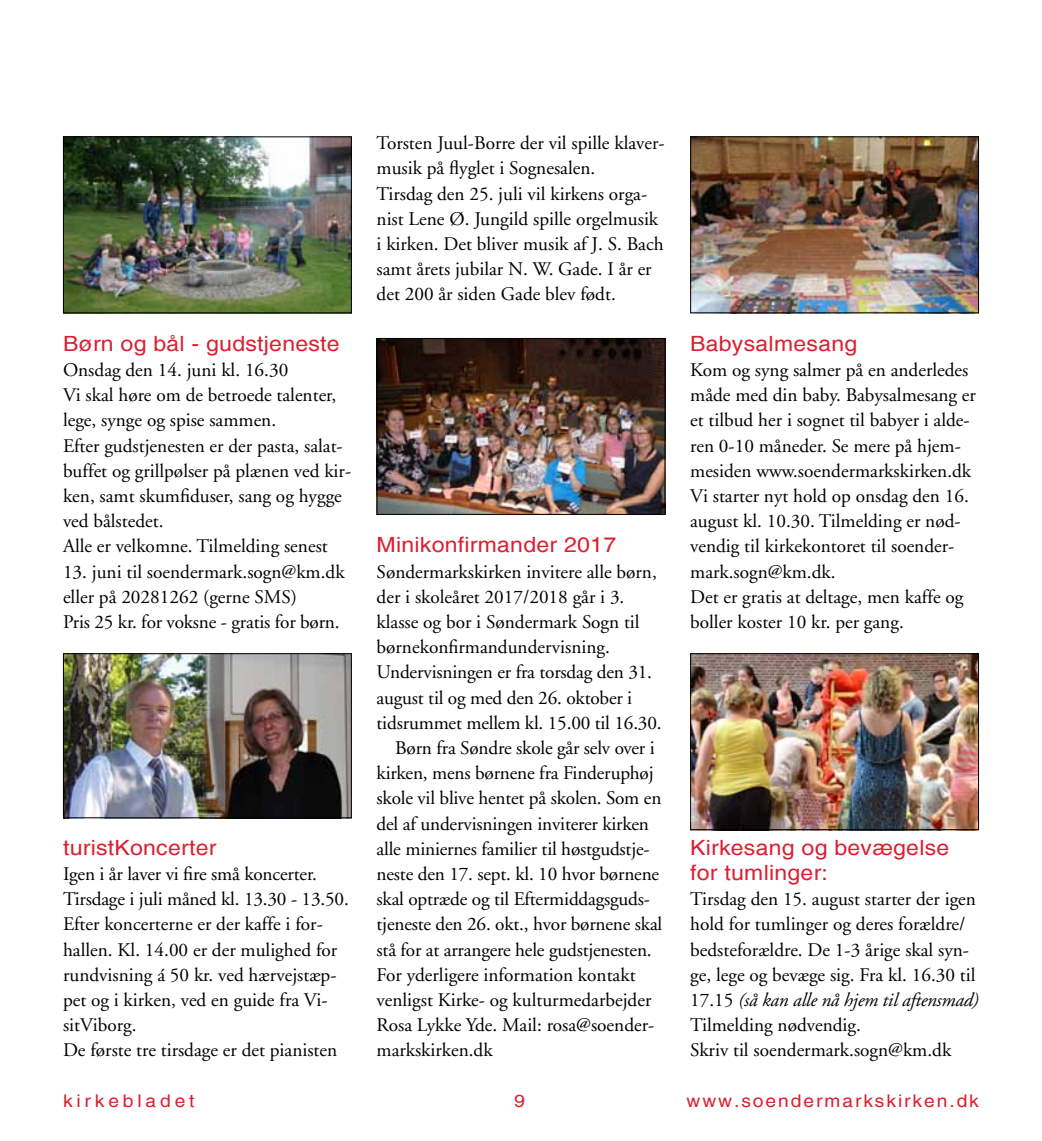
<style>
.page{position:relative;width:1042px;height:1141px;background:#fff}
.page>*{position:absolute;margin:0;border:0;box-sizing:border-box;transform-origin:0 0}
.t1{font:21px/25.2px "Helvetica";letter-spacing:.01em;color:#da2032;scale:1.1 1}
.t2{font:19.25px/25.2px "Adobe Garamond";color:#000}
.t3{font:17.5px "Helvetica";letter-spacing:.1em;color:#da2032;scale:1.1 1}
.s1{font-style:italic}
</style>
<div class="page">
<img style="left:65px;top:655px;width:285px;height:161px">
<div style="left:63px;top:653px;width:289px;height:165px;border:1px solid #000"></div>
<img style="left:65px;top:138px;width:285px;height:173px">
<div style="left:63px;top:136px;width:289px;height:177px;border:1px solid #000"></div>
<img style="left:692px;top:138px;width:285px;height:173px">
<div style="left:690px;top:136px;width:289px;height:177px;border:1px solid #000"></div>
<img style="left:692px;top:655px;width:285px;height:173px">
<div style="left:690px;top:653px;width:289px;height:177px;border:1px solid #000"></div>
<img style="left:379px;top:340px;width:284px;height:173px">
<div style="left:377px;top:338px;width:288px;height:177px;border:1px solid #000"></div>
<p class="t1" style="left:63px;top:331px;width:253px">Børn og bål - gudstjeneste</p>
<p class="t2" style="left:63px;top:358px;width:290px">Onsdag den 14. juni kl. 16.30<br>Vi skal høre om de betroede talenter, lege, synge og spise sammen.<br>Efter gudstjenesten er der pasta, salat&shy;buffet og grillpølser på plænen ved kir&shy;ken, samt skumfiduser, sang og hygge ved bålstedet.<br>Alle er velkomne. Tilmelding senest</p>
<p class="t2" style="left:63px;top:559px;width:283px">13. juni til soendermark.sogn@km.dk eller på 20281262 (gerne SMS)<br>Pris 25 kr. for voksne - gratis for børn.</p>
<p class="t1" style="left:63px;top:835px;width:141px">turistKoncerter</p>
<p class="t2" style="left:63px;top:862px;width:287px">Igen i år laver vi fire små koncerter.<br>Tirsdage i juli måned kl. 13.30 - 13.50.<br>Efter koncerterne er der kaffe i for&shy;hallen. Kl. 14.00 er der mulighed for rundvisning á 50 kr. ved hærvejstæp&shy;pet og i kirken, ved en guide fra Vi&shy;sitViborg.<br>De første tre tirsdage er det pianisten</p>
<p class="t2" style="left:377px;top:131px;width:289px">Torsten Juul-Borre der vil spille klaver&shy;musik på flyglet i Sognesalen.<br>Tirsdag den 25. juli vil kirkens orga&shy;nist Lene Ø. Jungild spille orgelmusik i kirken. Det bliver musik af J. S. Bach samt årets jubilar N. W. Gade. I år er det 200 år siden Gade blev født.</p>
<p class="t1" style="left:377px;top:533px;width:219px">Minikonfirmander 2017</p>
<p class="t2" style="left:377px;top:559px;width:282px">Søndermarkskirken invitere alle børn,</p>
<p class="t2" style="left:377px;top:585px;width:249px">der i skoleåret 2017/2018 går i 3.</p>
<p class="t2" style="left:377px;top:610px;width:265px">klasse og bor i Søndermark Sogn til</p>
<p class="t2" style="left:377px;top:635px;width:235px">børnekonfirmandundervisning.</p>
<p class="t2" style="left:377px;top:660px;width:277px">Undervisningen er fra torsdag den 31.</p>
<p class="t2" style="left:377px;top:685px;width:257px">august til og med den 26. oktober i</p>
<p class="t2" style="left:377px;top:711px;width:286px">tidsrummet mellem kl. 15.00 til 16.30.</p>
<p class="t2" style="left:395px;top:736px;width:261px">Børn fra Søndre skole går selv over i</p>
<p class="t2" style="left:377px;top:761px;width:278px">kirken, mens børnene fra Finderuphøj</p>
<p class="t2" style="left:377px;top:786px;width:286px">skole vil blive hentet på skolen. Som en</p>
<p class="t2" style="left:377px;top:811px;width:274px">del af undervisningen inviterer kirken</p>
<p class="t2" style="left:377px;top:837px;width:274px">alle miniernes familier til høstgudstje-</p>
<p class="t2" style="left:377px;top:862px;width:284px">neste den 17. sept. kl. 10 hvor børnene</p>
<p class="t2" style="left:377px;top:887px;width:275px">skal optræde og til Eftermiddagsguds-</p>
<p class="t2" style="left:377px;top:912px;width:287px">tjeneste den 26. okt., hvor børnene skal</p>
<p class="t2" style="left:377px;top:937px;width:277px">stå for at arrangere hele gudstjenesten.</p>
<p class="t2" style="left:377px;top:963px;width:260px">For yderligere information kontakt</p>
<p class="t2" style="left:377px;top:988px;width:276px">venligst Kirke- og kulturmedarbejder</p>
<p class="t2" style="left:377px;top:1013px;width:279px">Rosa Lykke Yde. Mail: rosa@soender-</p>
<p class="t2" style="left:377px;top:1038px;width:118px">markskirken.dk</p>
<p class="t1" style="left:690px;top:331px;width:153px">Babysalmesang</p>
<p class="t2" style="left:690px;top:358px;width:287px">Kom og syng salmer på en anderledes måde med din baby. Babysalmesang er et tilbud her i sognet til babyer i alde&shy;ren 0-10 måneder. Se mere på hjem&shy;mesiden www.soendermarkskirken.dk Vi starter nyt hold op onsdag den 16. august kl. 10.30. Tilmelding er nød&shy;vendig til kirkekontoret til soender&shy;mark.sogn@km.dk.<br>Det er gratis at deltage, men kaffe og boller koster 10 kr. per gang.</p>
<p class="t1" style="left:690px;top:835px;width:237px">Kirkesang og bevægelse for tumlinger:</p>
<p class="t2" style="left:690px;top:887px;width:290px">Tirsdag den 15. august starter der igen hold for tumlinger og deres forældre/ bedsteforældre. De 1-3 årige skal syn&shy;ge, lege og bevæge sig. Fra kl. 16.30 til 17.15 <span class="s1">(så kan alle nå hjem til aftensmad)<br></span>Tilmelding nødvendig.<br>Skriv til soendermark.sogn@km.dk</p>
<p class="t3" style="left:63px;top:1090px;width:121px">kirkebladet</p>
<p class="t3" style="left:514px;top:1090px;width:11px">9</p>
<p class="t3" style="left:686px;top:1090px;width:267px">www.soendermarkskirken.dk</p>
</div>
